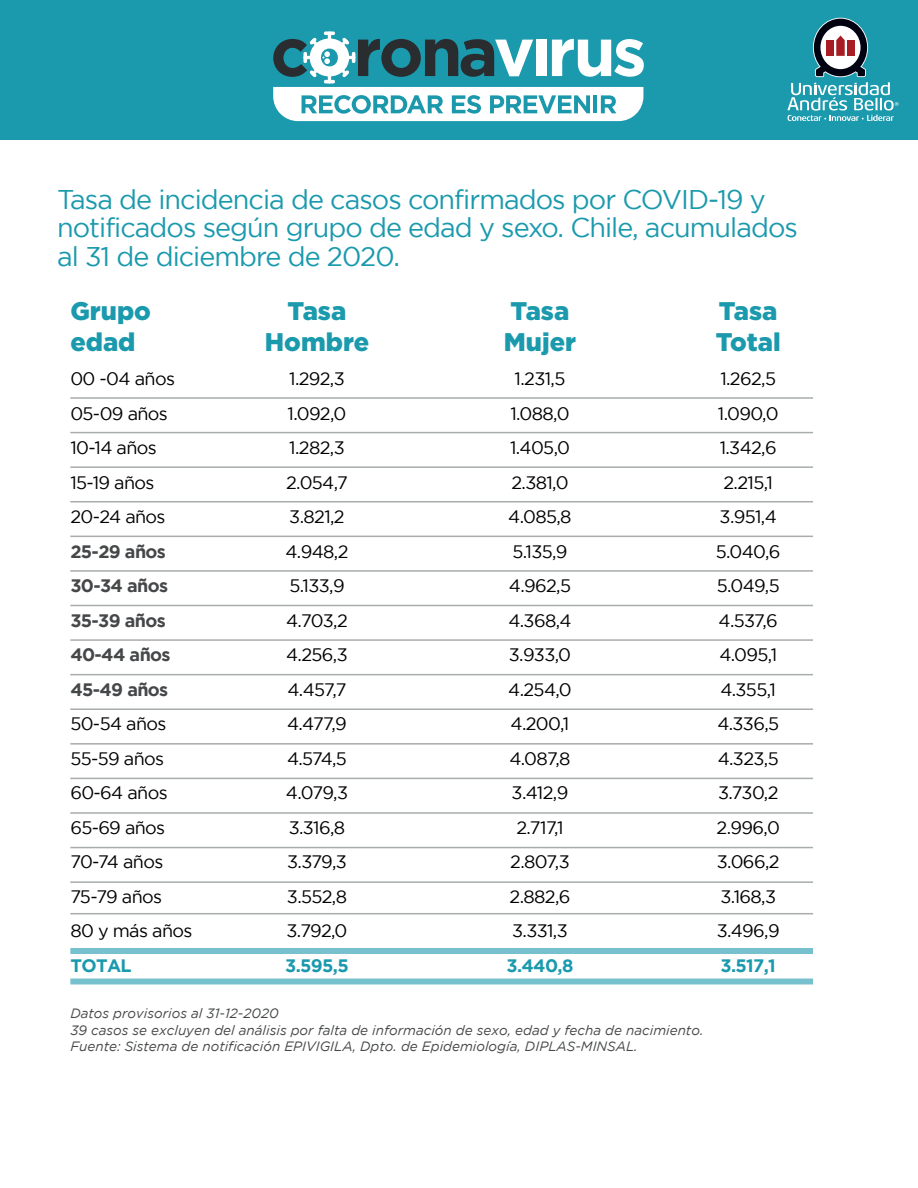
<style>
.page{position:relative;width:918px;height:1188px;background:#fff}
.page>*{position:absolute;margin:0;border:0;box-sizing:border-box;transform-origin:0 0}
.t1{font:27px/28.5px "Gotham";letter-spacing:-.035em;color:#1b99ad}
.t2{font:900 25.5px/30.6px "Gotham";color:#1b99ad}
.t3{font:18px/34.5px "Gotham";letter-spacing:-.035em;color:#000001}
.t4{font:700 18px/34.5px "Gotham";letter-spacing:-.035em;color:#454749}
.t5{font:700 18px "Gotham";letter-spacing:-.035em;color:#1b99ad}
.t6{font:italic 13.5px/16.2px "Gotham";color:#454749}
</style>
<div class="page">
<div style="left:0;top:0;width:918px;height:139px;background:#1b99ad"></div>
<svg style="left:787px;top:18px;width:111px;height:103px"></svg>
<hr style="left:70px;top:397px;width:743px;height:2px;background:#a8acac">
<hr style="left:70px;top:432px;width:743px;height:1px;background:#a8acac">
<hr style="left:70px;top:466px;width:743px;height:2px;background:#a8acac">
<hr style="left:70px;top:501px;width:743px;height:1px;background:#a8acac">
<hr style="left:70px;top:536px;width:743px;height:1px;background:#a8acac">
<hr style="left:70px;top:570px;width:743px;height:2px;background:#a8acac">
<hr style="left:70px;top:605px;width:743px;height:1px;background:#a8acac">
<hr style="left:70px;top:639px;width:743px;height:2px;background:#a8acac">
<hr style="left:70px;top:674px;width:743px;height:1px;background:#a8acac">
<hr style="left:70px;top:708px;width:743px;height:2px;background:#a8acac">
<hr style="left:70px;top:743px;width:743px;height:2px;background:#a8acac">
<hr style="left:70px;top:778px;width:743px;height:1px;background:#a8acac">
<hr style="left:70px;top:847px;width:743px;height:1px;background:#a8acac">
<hr style="left:70px;top:881px;width:743px;height:2px;background:#a8acac">
<hr style="left:70px;top:913px;width:743px;height:1px;background:#a8acac">
<div style="left:70px;top:948px;width:743px;height:6px;background:#76c1cd"></div>
<div style="left:70px;top:979px;width:743px;height:6px;background:#76c1cd"></div>
<hr style="left:70px;top:812px;width:743px;height:2px;background:#a8acac">
<svg style="left:273px;top:31px;width:371px;height:90px"></svg>
<h1 class="t1" style="left:57px;top:184px;width:742px">Tasa de incidencia de casos confirmados por COVID-19 y notificados según grupo de edad y sexo. Chile, acumulados al 31 de diciembre de 2020.</h1>
<h2 class="t2" style="left:70px;top:295px;width:82px">Grupo edad</h2>
<p class="t3" style="left:70px;top:361px;width:106px">00 -04 años<br>05-09 años<br>10-14 años<br>15-19 años<br>20-24 años</p>
<p class="t4" style="left:70px;top:534px;width:102px">25-29 años<br>30-34 años<br>35-39 años<br>40-44 años<br>45-49 años</p>
<p class="t3" style="left:70px;top:706px;width:124px">50-54 años<br>55-59 años<br>60-64 años<br>65-69 años<br>70-74 años<br>75-79 años<br>80 y más años</p>
<p class="t5" style="left:70px;top:955px;width:63px">TOTAL</p>
<h2 class="t2" style="left:265px;top:295px;width:106px;text-align:center">Tasa<br>Hombre</h2>
<p class="t3" style="left:286px;top:361px;width:64px">1.292,3<br>1.092,0<br>1.282,3<br>2.054,7<br>3.821,2<br>4.948,2<br>5.133,9<br>4.703,2<br>4.256,3<br>4.457,7<br>4.477,9<br>4.574,5<br>4.079,3<br>3.316,8<br>3.379,3<br>3.552,8<br>3.792,0</p>
<p class="t5" style="left:285px;top:955px;width:65px">3.595,5</p>
<h2 class="t2" style="left:504px;top:295px;width:74px">Tasa<br>Mujer</h2>
<p class="t3" style="left:508px;top:361px;width:65px;text-align:center">1.231,5<br>1.088,0<br>1.405,0<br>2.381,0<br>4.085,8<br>5.135,9<br>4.962,5<br>4.368,4<br>3.933,0<br>4.254,0<br>4.200,1<br>4.087,8<br>3.412,9<br>2.717,1<br>2.807,3<br>2.882,6<br>3.331,3</p>
<p class="t5" style="left:506px;top:955px;width:68px">3.440,8</p>
<h2 class="t2" style="left:716px;top:295px;width:66px">Tasa<br>Total</h2>
<p class="t3" style="left:716px;top:361px;width:66px;text-align:center">1.262,5<br>1.090,0<br>1.342,6<br>2.215,1<br>3.951,4<br>5.040,6<br>5.049,5<br>4.537,6<br>4.095,1<br>4.355,1<br>4.336,5<br>4.323,5<br>3.730,2<br>2.996,0<br>3.066,2<br>3.168,3<br>3.496,9</p>
<p class="t5" style="left:721px;top:955px;width:57px">3.517,1</p>
<p class="t6" style="left:70px;top:1006px;width:635px">Datos provisorios al 31-12-2020<br>39 casos se excluyen del análisis por falta de información de sexo, edad y fecha de nacimiento.<br>Fuente: Sistema de notificación EPIVIGILA, Dpto. de Epidemiología, DIPLAS-MINSAL.</p>
</div>
